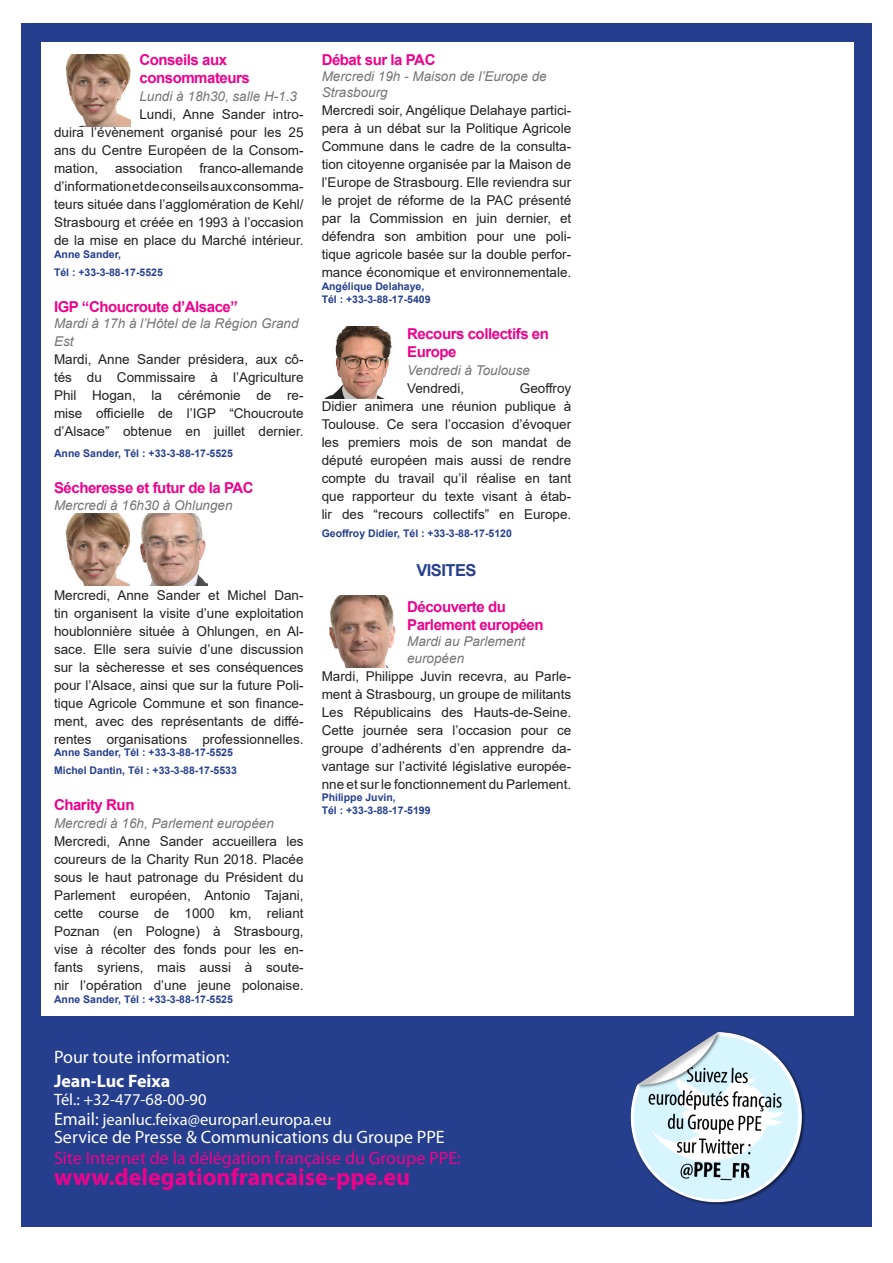
<style>
.page{position:relative;width:893px;height:1263px;background:#fff}
.page>*{position:absolute;margin:0;border:0;box-sizing:border-box;transform-origin:0 0}
.t1{font:700 24px "Myriad Pro";color:#ed028c}
.t2{font:18px "Myriad Pro";color:#fff}
.t3{font:18px "Myriad Pro";color:#ed028c}
.t4{font:700 18px "Myriad Pro";color:#fff}
.t5{font:16.5px/19.8px "Myriad Pro";color:#fff}
.t6{font:700 16.5px "Arial";letter-spacing:-.03em;color:#253f8e}
.t7{font:700 15px/18px "Arial";letter-spacing:-.03em;color:#ed028c}
.t8{font:13.5px/18px "Arial";color:#231f20;text-align:justify}
.t9{font:italic 13.5px/18px "Arial";color:#757575}
.t10{font:700 10.5px "Arial";color:#253f8e}
.s1{font-size:18px}
</style>
<div class="page">
<div style="left:21px;top:24px;width:851px;height:1203px;background:#253f8e"></div>
<div style="left:41px;top:43px;width:812px;height:973px;background:#fff"></div>
<img style="left:630px;top:1031px;width:175px;height:174px">
<img style="left:65px;top:513px;width:65px;height:73px">
<svg style="left:140px;top:513px;width:68px;height:73px"></svg>
<img style="left:324px;top:326px;width:68px;height:73px">
<img style="left:329px;top:595px;width:67px;height:73px">
<img style="left:65px;top:54px;width:66px;height:72px">
<p class="t7" style="left:139px;top:51px;width:89px">Conseils aux</p>
<p class="t7" style="left:139px;top:69px;width:112px">consommateurs</p>
<p class="t9" style="left:139px;top:87px;width:159px">Lundi à 18h30, salle H-1.3</p>
<p class="t8" style="left:54px;top:105px;width:251px;text-indent:85px">Lundi, Anne Sander intro&shy;duira l’évènement organisé pour les 25 ans du Centre Européen de la Consom&shy;mation, association franco-allemande d’information et de conseils aux consomma&shy;teurs située dans l’agglomération de Kehl/ Strasbourg et créée en 1993 à l’occasion de la mise en place du Marché intérieur.</p>
<p class="t10" style="left:54px;top:246px;width:69px">Anne Sander,</p>
<p class="t10" style="left:54px;top:264px;width:110px">Tél : +33-3-88-17-5525</p>
<p class="t7" style="left:54px;top:297px;width:185px">IGP “Choucroute d’Alsace”</p>
<p class="t9" style="left:54px;top:314px;width:246px">Mardi à 17h à l’Hôtel de la Région Grand<br>Est</p>
<p class="t8" style="left:54px;top:350px;width:251px">Mardi, Anne Sander présidera, aux cô&shy;tés du Commissaire à l’Agriculture Phil Hogan, la cérémonie de re&shy;mise officielle de l’IGP “Choucroute d’Alsace” obtenue en juillet dernier.</p>
<p class="t10" style="left:54px;top:446px;width:180px">Anne Sander, Tél : +33-3-88-17-5525</p>
<p class="t7" style="left:54px;top:479px;width:201px">Sécheresse et futur de la PAC</p>
<p class="t9" style="left:54px;top:496px;width:180px">Mercredi à 16h30 à Ohlungen</p>
<p class="t8" style="left:54px;top:586px;width:251px">Mercredi, Anne Sander et Michel Dan&shy;tin organisent la visite d’une exploitation houblonnière située à Ohlungen, en Al&shy;sace. Elle sera suivie d’une discussion sur la sècheresse et ses conséquences pour l’Alsace, ainsi que sur la future Poli&shy;tique Agricole Commune et son finance&shy;ment, avec des représentants de diffé&shy;rentes organisations professionnelles.</p>
<p class="t10" style="left:54px;top:745px;width:180px">Anne Sander, Tél : +33-3-88-17-5525</p>
<p class="t10" style="left:54px;top:763px;width:184px">Michel Dantin, Tél : +33-3-88-17-5533</p>
<p class="t7" style="left:54px;top:796px;width:82px">Charity Run</p>
<p class="t9" style="left:54px;top:815px;width:221px">Mercredi à 16h, Parlement européen</p>
<p class="t8" style="left:54px;top:832px;width:251px">Mercredi, Anne Sander accueillera les coureurs de la Charity Run 2018. Placée sous le haut patronage du Président du Parlement européen, Antonio Tajani,</p>
<p class="t8" style="left:54px;top:904px;width:251px">cette course de 1000 km, reliant Poznan (en Pologne) à Strasbourg, vise à récolter des fonds pour les en&shy;fants syriens, mais aussi à soute&shy;nir l’opération d’une jeune polonaise.</p>
<p class="t10" style="left:54px;top:992px;width:180px">Anne Sander, Tél : +33-3-88-17-5525</p>
<p class="t7" style="left:322px;top:51px;width:115px">Débat sur la PAC</p>
<p class="t9" style="left:322px;top:68px;width:227px;line-height:16.2px">Mercredi 19h - Maison de l’Europe de<br>Strasbourg</p>
<p class="t8" style="left:322px;top:101px;width:251px">Mercredi soir, Angélique Delahaye partici&shy;pera à un débat sur la Politique Agricole Commune dans le cadre de la consulta&shy;tion citoyenne organisée par la Maison de l’Europe de Strasbourg. Elle reviendra sur le projet de réforme de la PAC présenté par la Commission en juin dernier, et défendra son ambition pour une poli&shy;tique agricole basée sur la double perfor&shy;mance économique et environnementale.</p>
<p class="t10" style="left:322px;top:279px;width:104px">Angélique Delahaye,</p>
<p class="t10" style="left:322px;top:291px;width:110px">Tél : +33-3-88-17-5409</p>
<p class="t7" style="left:407px;top:324px;width:143px">Recours collectifs en<br>Europe</p>
<p class="t9" style="left:407px;top:361px;width:124px">Vendredi à Toulouse</p>
<p class="t8" style="left:407px;top:379px;width:59px">Vendredi,</p>
<p class="t8" style="left:520px;top:379px;width:53px">Geoffroy</p>
<p class="t8" style="left:322px;top:397px;width:251px">Didier animera une réunion publique à Toulouse. Ce sera l’occasion d’évoquer les premiers mois de son mandat de député européen mais aussi de rendre compte du travail qu’il réalise en tant que rapporteur du texte visant à étab&shy;lir des “recours collectifs” en Europe.</p>
<p class="t10" style="left:322px;top:525px;width:192px">Geoffroy Didier, Tél : +33-3-88-17-5120</p>
<p class="t6" style="left:416px;top:559px;width:62px">VISITES</p>
<p class="t7" style="left:407px;top:598px;width:100px">Découverte du</p>
<p class="t7" style="left:407px;top:616px;width:138px">Parlement européen</p>
<p class="t9" style="left:407px;top:633px;width:119px">Mardi au Parlement</p>
<p class="t9" style="left:407px;top:649px;width:59px">européen</p>
<p class="t8" style="left:322px;top:667px;width:251px">Mardi, Philippe Juvin recevra, au Parle&shy;ment à Strasbourg, un groupe de militants Les Républicains des Hauts-de-Seine.<br>Cette journée sera l’occasion pour ce groupe d’adhérents d’en apprendre da&shy;vantage sur l’activité législative europée&shy;nne et sur le fonctionnement du Parlement.</p>
<p class="t10" style="left:322px;top:790px;width:76px">Philippe Juvin,</p>
<p class="t10" style="left:322px;top:803px;width:110px">Tél : +33-3-88-17-5199</p>
<h2 class="t2" style="left:54px;top:1046px;width:177px">Pour toute information:</h2>
<h2 class="t4" style="left:54px;top:1069px;width:118px">Jean-Luc Feixa</h2>
<p class="t5" style="left:54px;top:1089px;width:279px">Tél.: +32-477-68-00-90<br><span class="s1">Email:</span> jeanluc.feixa@europarl.europa.eu</p>
<h2 class="t2" style="left:54px;top:1126px;width:392px">Service de Presse &amp; Communications du Groupe PPE</h2>
<h2 class="t3" style="left:54px;top:1147px;width:408px">Site Internet de la délégation française du Groupe PPE:</h2>
<h1 class="t1" style="left:54px;top:1161px;width:358px">www.delegationfrancaise-ppe.eu</h1>
</div>
